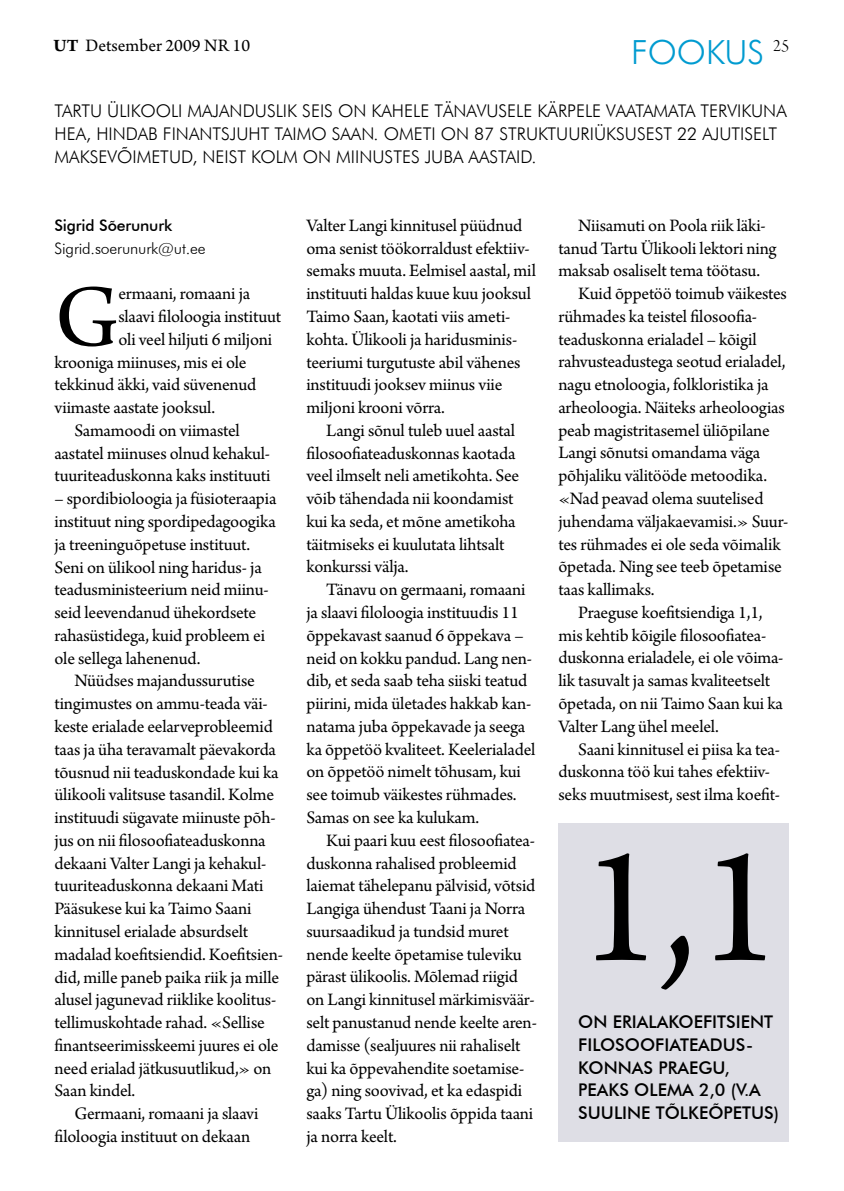
<style>
.page{position:relative;width:844px;height:1191px;background:#fff}
.page>*{position:absolute;margin:0;border:0;box-sizing:border-box;transform-origin:0 0}
.t1{font:175px "Arno Pro";color:#000}
.t2{font:92.05px "Arno Pro";color:#000}
.t3{font:300 33.25px "Futura BT";color:#009bd0}
.t4{font:18.38px/22.8px "Arno Pro";letter-spacing:-.01em;color:#000}
.t5{font:18.38px "Arno Pro Light Display";color:#000}
.t6{font:300 17.5px/22.8px "Futura BT";color:#000}
.t7{font:500 17.5px/22.8px "Futura BT";color:#000}
.t8{font:300 15.75px "Futura BT";letter-spacing:-.01em;color:#000}
.t9{font:500 15.75px "Futura BT";letter-spacing:-.01em;color:#000}
.s1{font-weight:700}
</style>
<div class="page">
<div style="left:558px;top:823px;width:231px;height:319px;background:#dedee5"></div>
<p class="t4" style="left:53px;top:35px;width:198px"><span class="s1">UT</span> Detsember 2009 nr 10</p>
<p class="t5" style="left:772px;top:36px;width:18px">25</p>
<h3 class="t3" style="left:631px;top:32px;width:134px">FOOKUS</h3>
<p class="t6" style="left:55px;top:99px;width:733px">TARTU ÜLIKOOLI MAJANDUSLIK SEIS ON KAHELE TÄNAVUSELE KÄRPELE VAATAMATA TERVIKUNA<br>HEA , HINDA</p>
<p class="t6" style="left:148px;top:122px;width:26px">B FINANTSJUHT</p>
<p class="t6" style="left:274px;top:122px;width:20px">TAIMO</p>
<p class="t6" style="left:331px;top:122px;width:21px">SAAN</p>
<p class="t6" style="left:373px;top:122px;width:35px">. OMETI</p>
<p class="t6" style="left:440px;top:122px;width:70px">ON 87 STRUKTUURIÜKSUSEST</p>
<p class="t6" style="left:677px;top:122px;width:35px">22 AJUTISELT</p>
<p class="t6" style="left:55px;top:145px;width:12px">MAKSEV</p>
<p class="t6" style="left:117px;top:145px;width:27px">ÕIMETUD</p>
<p class="t6" style="left:192px;top:145px;width:20px">, NEIST</p>
<p class="t6" style="left:251px;top:145px;width:13px">KOLM</p>
<p class="t6" style="left:303px;top:145px;width:44px">ON MIINUSTES</p>
<p class="t6" style="left:424px;top:145px;width:54px">JUBAAASTAID</p>
<p class="t6" style="left:531px;top:145px;width:7px">.</p>
<p class="t9" style="left:54px;top:216px;width:119px">SIGRID SÕERUNURK</p>
<p class="t8" style="left:54px;top:238px;width:153px">SIGRID.SOERUNURK@UT.EE</p>
<h2 class="t2" style="left:54px;top:265px;width:66px">G</h2>
<p class="t4" style="left:118px;top:283px;width:133px">ermaani, romaani ja</p>
<p class="t4" style="left:118px;top:306px;width:164px">slaavi filoloogia instituut</p>
<p class="t4" style="left:118px;top:329px;width:155px">oli veel hiljuti 6 miljoni</p>
<p class="t4" style="left:54px;top:352px;width:194px">krooniga miinuses, mis ei ole</p>
<p class="t4" style="left:54px;top:374px;width:203px">tekkinud äkki, vaid süvenenud</p>
<p class="t4" style="left:54px;top:397px;width:162px">viimaste aastate jooksul.</p>
<p class="t4" style="left:74px;top:420px;width:167px">Samamoodi on viimastel</p>
<p class="t4" style="left:54px;top:443px;width:217px">aastatel miinuses olnud kehakul-</p>
<p class="t4" style="left:54px;top:465px;width:217px">tuuriteaduskonna kaks instituuti</p>
<p class="t4" style="left:54px;top:488px;width:223px">– spordibioloogia ja füsioteraapia instituut ning spordipedagoogika ja treeninguõpetuse instituut.<br>Seni on ülikool ning haridus- ja teadusministeerium neid miinu&shy;seid leevendanud ühekordsete rahasüstidega, kuid probleem ei ole sellega lahenenud.</p>
<p class="t4" style="left:54px;top:670px;width:230px;text-indent:20px">Nüüdses majandussurutise tingimustes on ammu-teada väi&shy;keste erialade eelarveprobleemid taas ja üha teravamalt päevakorda tõusnud nii teaduskondade kui ka ülikooli valitsuse tasandil. Kolme instituudi sügavate miinuste põh&shy;jus on nii filosoofiateaduskonna dekaani Valter Langi ja kehakul&shy;tuuriteaduskonna dekaani Mati<br>Pääsukese kui ka Taimo Saani kinnitusel erialade absurdselt madalad koefitsiendid. Koefitsien&shy;did, mille paneb paika riik ja mille alusel jagunevad riiklike koolitus&shy;tellimuskohtade rahad. «Sellise finantseerimisskeemi juures ei ole need erialad jätkusuutlikud,» on<br>Saan kindel.</p>
<p class="t4" style="left:54px;top:1103px;width:205px;text-indent:20px">Germaani, romaani ja slaavi filoloogia instituut on dekaan</p>
<p class="t4" style="left:306px;top:215px;width:231px">Valter Langi kinnitusel püüdnud oma senist töökorraldust efektiiv&shy;semaks muuta. Eelmisel aastal, mil instituuti haldas kuue kuu jooksul<br>Taimo Saan, kaotati viis ameti&shy;kohta. Ülikooli ja haridusminis&shy;teeriumi turgutuste abil vähenes instituudi jooksev miinus viie miljoni krooni võrra.</p>
<p class="t4" style="left:306px;top:420px;width:214px;text-indent:20px">Langi sõnul tuleb uuel aastal filosoofiateaduskonnas kaotada veel ilmselt neli ametikohta. See võib tähendada nii koondamist kui ka seda, et mõne ametikoha täitmiseks ei kuulutata lihtsalt konkurssi välja.</p>
<p class="t4" style="left:306px;top:579px;width:230px;text-indent:20px">Tänavu on germaani, romaani ja slaavi filoloogia instituudis 11 õppekavast saanud 6 õppekava – neid on kokku pandud. Lang nen&shy;dib, et seda saab teha siiski teatud piirini, mida ületades hakkab kan&shy;natama juba õppekavade ja seega ka õppetöö kvaliteet. Keelerialadel on õppetöö nimelt tõhusam, kui see toimub väikestes rühmades.<br>Samas on see ka kulukam.</p>
<p class="t4" style="left:306px;top:830px;width:232px;text-indent:20px">Kui paari kuu eest filosoofiatea&shy;duskonna rahalised probleemid laiemat tähelepanu pälvisid, võtsid<br>Langiga ühendust Taani ja Norra suursaadikud ja tundsid muret nende keelte õpetamise tuleviku pärast ülikoolis. Mõlemad riigid on Langi kinnitusel märkimisväär&shy;selt panustanud nende keelte aren&shy;damisse (sealjuures nii rahaliselt kui ka õppevahendite soetamise&shy;ga) ning soovivad, et ka edaspidi saaks Tartu Ülikoolis õppida taani ja norra keelt.</p>
<p class="t4" style="left:578px;top:215px;width:189px">Niisamuti on Poola riik läki-</p>
<p class="t4" style="left:558px;top:237px;width:220px">tanud Tartu Ülikooli lektori ning</p>
<p class="t4" style="left:558px;top:260px;width:203px">maksab osaliselt tema töötasu.</p>
<p class="t4" style="left:578px;top:283px;width:210px">Kuid õppetöö toimub väikestes</p>
<p class="t4" style="left:558px;top:306px;width:200px">rühmades ka teistel filosoofia-</p>
<p class="t4" style="left:558px;top:329px;width:200px">teaduskonna erialadel – kõigil</p>
<p class="t4" style="left:558px;top:351px;width:228px">rahvusteadustega seotud erialadel,</p>
<p class="t4" style="left:558px;top:374px;width:212px">nagu etnoloogia, folkloristika ja</p>
<p class="t4" style="left:558px;top:397px;width:228px">arheoloogia. Näiteks arheoloogias</p>
<p class="t4" style="left:558px;top:420px;width:213px">peab magistritasemel üliõpilane</p>
<p class="t4" style="left:558px;top:442px;width:203px">Langi sõnutsi omandama väga</p>
<p class="t4" style="left:558px;top:465px;width:210px">põhjaliku välitööde metoodika.</p>
<p class="t4" style="left:558px;top:488px;width:206px">«Nad peavad olema suutelised</p>
<p class="t4" style="left:558px;top:511px;width:231px">juhendama väljakaevamisi.» Suur-</p>
<p class="t4" style="left:558px;top:533px;width:224px">tes rühmades ei ole seda võimalik</p>
<p class="t4" style="left:558px;top:556px;width:225px">õpetada. Ning see teeb õpetamise</p>
<p class="t4" style="left:558px;top:579px;width:98px">taas kallimaks.</p>
<p class="t4" style="left:578px;top:602px;width:186px">Praeguse koefitsiendiga 1,1,</p>
<p class="t4" style="left:558px;top:625px;width:209px">mis kehtib kõigile filosoofiatea-</p>
<p class="t4" style="left:558px;top:647px;width:226px">duskonna erialadele, ei ole võima-</p>
<p class="t4" style="left:558px;top:670px;width:213px">lik tasuvalt ja samas kvaliteetselt</p>
<p class="t4" style="left:558px;top:693px;width:226px">õpetada, on nii Taimo Saan kui ka</p>
<p class="t4" style="left:558px;top:716px;width:162px">Valter Lang ühel meelel.</p>
<p class="t4" style="left:578px;top:738px;width:203px">Saani kinnitusel ei piisa ka tea-</p>
<p class="t4" style="left:558px;top:761px;width:213px">duskonna töö kui tahes efektiiv-</p>
<p class="t4" style="left:558px;top:784px;width:223px">seks muutmisest, sest ilma koefit-</p>
<h1 class="t1" style="left:578px;top:807px;width:204px">1,1</h1>
<p class="t7" style="left:578px;top:1010px;width:202px">ON ERIALAKOEFITSIENT<br>FILOSOOFIATEAD US-<br>KONNAS PRAEGU,<br>PEAKS OLEMA 2,0 (V.A<br>SUULINE TÕLKEÕPETUS)</p>
</div>
